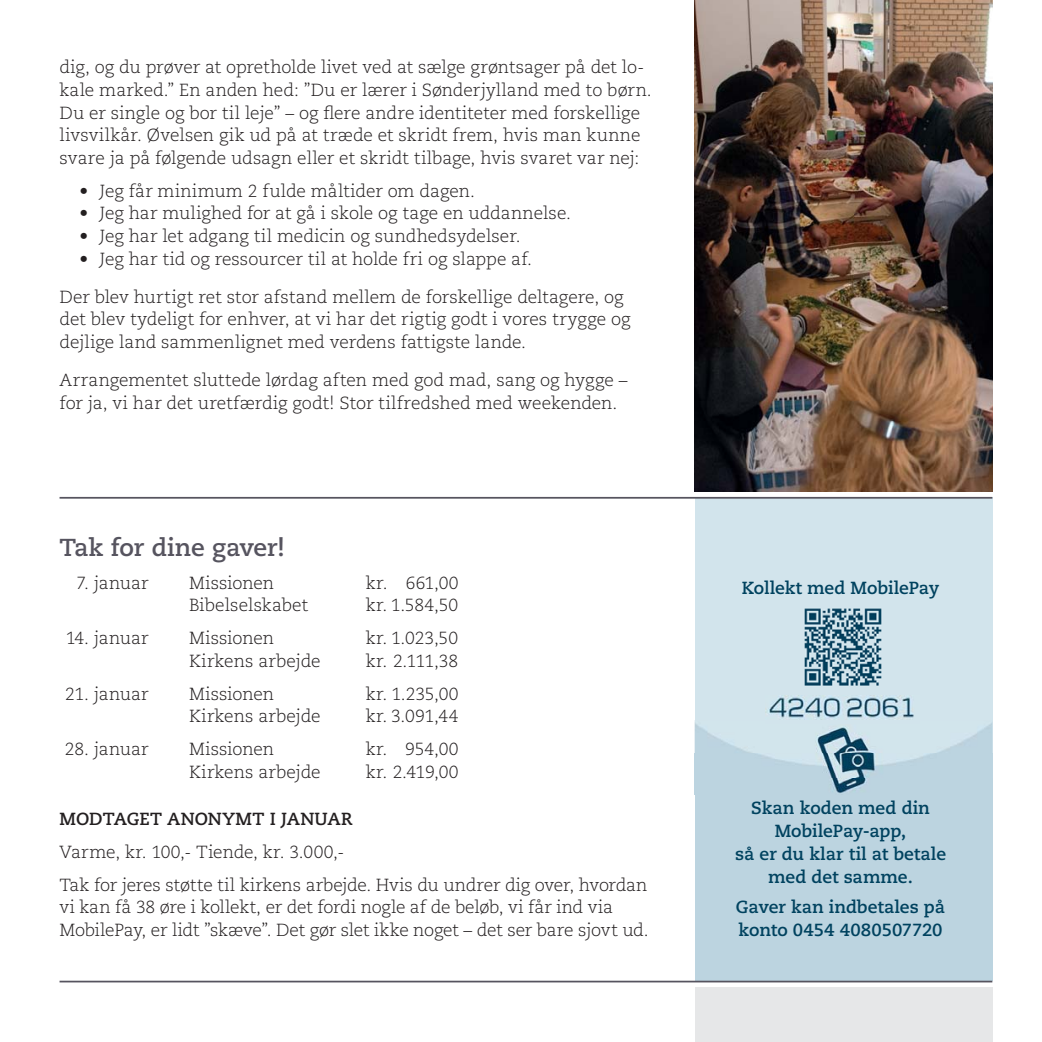
<style>
.page{position:relative;width:1042px;height:1042px;background:#fff}
.page>*{position:absolute;margin:0;border:0;box-sizing:border-box;transform-origin:0 0}
.t1{font:700 24.5px "Caecilia LT Std";color:#56545f}
.t2{font:300 17.5px/22.8px "Caecilia LT Std";color:#231f20}
.t3{font:700 17.5px/22.8px "Caecilia LT Std";color:#00425f;text-align:center}
.t4{font:700 17.5px "Caecilia LT Std";color:#231f20}
</style>
<div class="page">
<div style="left:694px;top:987px;width:298px;height:55px;background:#e6e7e8"></div>
<div style="left:694px;top:779px;width:298px;height:201px;background:#bcd4e0"></div>
<div style="left:694px;top:498px;width:298px;height:255px;background:#d2e4ec"></div>
<img style="left:765px;top:695px;width:149px;height:25px">
<img style="left:804px;top:608px;width:78px;height:78px">
<img style="left:694px;top:720px;width:298px;height:73px">
<hr style="left:60px;top:497px;width:932px;height:2px;background:#56545f">
<hr style="left:60px;top:980px;width:932px;height:2px;background:#56545f">
<img style="left:694px;top:0;width:298px;height:492px">
<p class="t2" style="left:60px;top:56px;width:594px">dig, og du prøver at opretholde livet ved at sælge grøntsager på det lo&shy;kale marked.” En anden hed: ”Du er lærer i Sønderjylland med to børn.<br>Du er single og bor til leje” – og flere andre identiteter med forskellige livsvilkår. Øvelsen gik ud på at træde et skridt frem, hvis man kunne svare ja på følgende udsagn eller et skridt tilbage, hvis svaret var nej:</p>
<p class="t2" style="left:79px;top:180px;width:397px">• Jeg får minimum 2 fulde måltider om dagen.</p>
<p class="t2" style="left:79px;top:203px;width:493px">• Jeg har mulighed for at gå i skole og tage en uddannelse.</p>
<p class="t2" style="left:79px;top:226px;width:443px">• Jeg har let adgang til medicin og sundhedsydelser.</p>
<p class="t2" style="left:60px;top:241px;width:565px;line-height:37.6px;text-indent:20px">• Jeg har tid og ressourcer til at holde fri og slappe af.<br>Der blev hurtigt ret stor afstand mellem de forskellige deltagere, og</p>
<p class="t2" style="left:60px;top:309px;width:572px">det blev tydeligt for enhver, at vi har det rigtig godt i vores trygge og dejlige land sammenlignet med verdens fattigste lande.</p>
<p class="t2" style="left:60px;top:369px;width:569px">Arrangementet sluttede lørdag aften med god mad, sang og hygge – for ja, vi har det uretfærdig godt! Stor tilfredshed med weekenden.</p>
<h1 class="t1" style="left:60px;top:535px;width:227px">Tak for dine gaver!</h1>
<p class="t2" style="left:77px;top:572px;width:74px">7. januar</p>
<p class="t2" style="left:189px;top:572px;width:87px">Missionen</p>
<p class="t2" style="left:366px;top:572px;width:94px">kr. 661,00</p>
<p class="t2" style="left:189px;top:595px;width:121px">Bibelselskabet</p>
<p class="t2" style="left:366px;top:595px;width:94px">kr. 1.584,50</p>
<p class="t2" style="left:66px;top:627px;width:84px">14. januar</p>
<p class="t2" style="left:189px;top:627px;width:87px">Missionen</p>
<p class="t2" style="left:366px;top:627px;width:94px">kr. 1.023,50</p>
<p class="t2" style="left:189px;top:650px;width:133px">Kirkens arbejde</p>
<p class="t2" style="left:366px;top:650px;width:94px">kr. 2.111,38</p>
<p class="t2" style="left:65px;top:683px;width:85px">21. januar</p>
<p class="t2" style="left:189px;top:683px;width:87px">Missionen</p>
<p class="t2" style="left:366px;top:683px;width:94px">kr. 1.235,00</p>
<p class="t2" style="left:189px;top:705px;width:133px">Kirkens arbejde</p>
<p class="t2" style="left:366px;top:705px;width:94px">kr. 3.091,44</p>
<p class="t2" style="left:65px;top:738px;width:85px">28. januar</p>
<p class="t2" style="left:189px;top:738px;width:87px">Missionen</p>
<p class="t2" style="left:366px;top:738px;width:94px">kr. 954,00</p>
<p class="t2" style="left:189px;top:761px;width:133px">Kirkens arbejde</p>
<p class="t2" style="left:366px;top:761px;width:94px">kr. 2.419,00</p>
<p class="t4" style="left:60px;top:810px;width:294px">MODTAGET ANONYMT I JANUAR</p>
<p class="t2" style="left:60px;top:836px;width:589px;line-height:32.7px">Varme, kr. 100,- Tiende, kr. 3.000,-<br>Tak for jeres støtte til kirkens arbejde. Hvis du undrer dig over, hvordan</p>
<p class="t2" style="left:60px;top:897px;width:590px">vi kan få 38 øre i kollekt, er det fordi nogle af de beløb, vi får ind via<br>MobilePay, er lidt ”skæve”. Det gør slet ikke noget – det ser bare sjovt ud.</p>
<p class="t3" style="left:741px;top:577px;width:199px">Kollekt med MobilePay</p>
<p class="t3" style="left:735px;top:798px;width:212px">Skan koden med din<br>MobilePay-app,<br>så er du klar til at betale med det samme.</p>
<p class="t3" style="left:736px;top:896px;width:211px;text-align:left">Gaver kan indbetales på konto 0454 4080507720</p>
</div>
